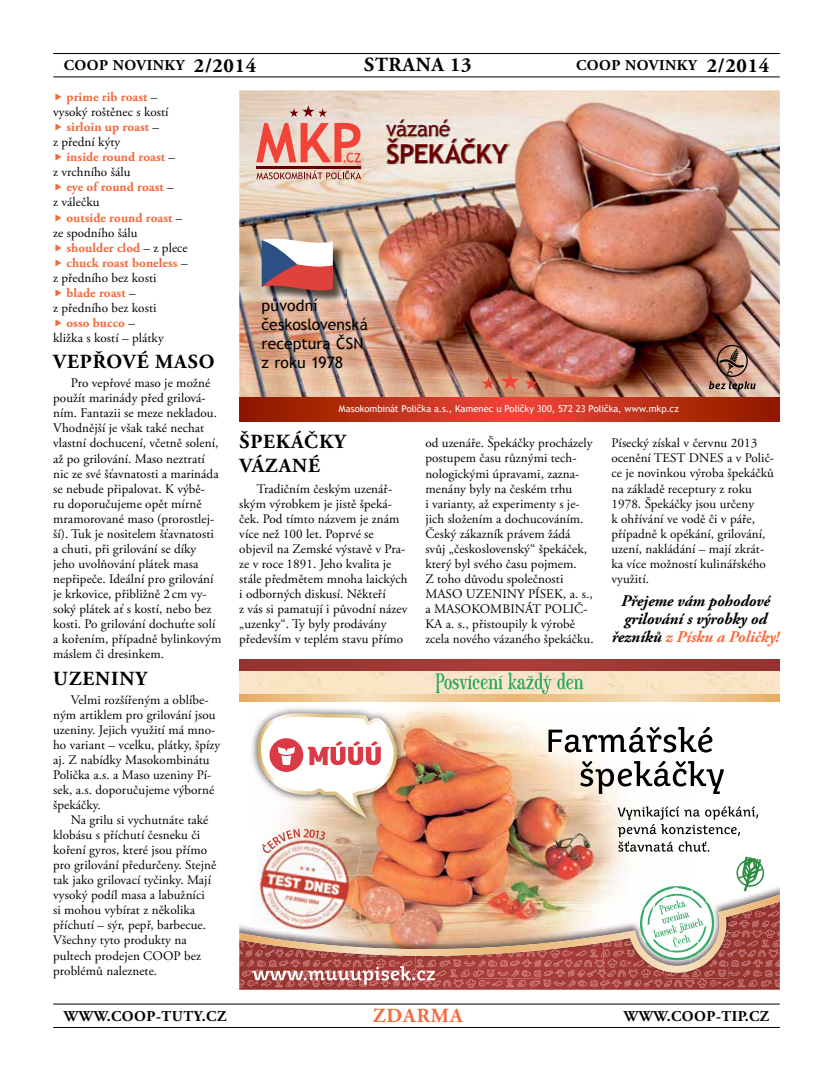
<style>
.page{position:relative;width:833px;height:1081px;background:#fff}
.page>*{position:absolute;margin:0;border:0;box-sizing:border-box;transform-origin:0 0}
.t1{font:700 26.12px "Trebuchet MS";letter-spacing:-.025em;color:#6a0000}
.t2{font:20.88px "Trebuchet MS";letter-spacing:-.01em;color:#6a0000}
.t3{font:700 20px/23.8px "Adobe Garamond Pro";letter-spacing:.05em;color:#000}
.t4{font:700 20px "Adobe Garamond Pro";letter-spacing:.05em;color:#f46b3e}
.t5{font:italic 700 16.25px/18.1px "Adobe Garamond Pro";letter-spacing:-.005em;color:#000;text-align:center}
.t6{font:15.75px/18.9px "Trebuchet MS";letter-spacing:.005em;color:#000}
.t7{font:700 15px "Adobe Garamond Pro";letter-spacing:.035em;color:#000}
.t8{font:13.12px/15px "Adobe Garamond Pro";letter-spacing:.005em;color:#000}
.t9{font:700 13.12px "Adobe Garamond Pro";letter-spacing:.005em;color:#f46b3e}
.t10{font:9.38px "Trebuchet MS";color:#fff}
.t11{font:7.5px "Minion Pro";color:#000}
.t12{font:6.25px "Helvetica";color:#000}
.s1{font-size:20px}
.s2{font-weight:400;color:#000}
.s3{color:#f46b3e}
</style>
<div class="page">
<hr style="left:53px;top:77px;width:727px;height:1px;background:#000">
<hr style="left:53px;top:53px;width:727px;height:1px;background:#000">
<hr style="left:53px;top:1027px;width:727px;height:1px;background:#000">
<hr style="left:53px;top:1003px;width:727px;height:1px;background:#000">
<img style="left:239px;top:90px;width:541px;height:307px">
<svg style="left:239px;top:397px;width:541px;height:25px;background:#bd2f17"></svg>
<svg style="left:482px;top:377px;width:13px;height:12px"></svg>
<svg style="left:501px;top:372px;width:37px;height:17px"></svg>
<svg style="left:256px;top:170px;width:105px;height:9px"></svg>
<hr style="left:256px;top:166px;width:105px;height:2px;background:#6a0000">
<svg style="left:289px;top:105px;width:38px;height:12px"></svg>
<svg style="left:256px;top:123px;width:105px;height:40px;background:#ed9285"></svg>
<img style="left:386px;top:163px;width:123px;height:1px">
<img style="left:386px;top:118px;width:123px;height:45px">
<img style="left:263px;top:240px;width:83px;height:64px">
<svg style="left:262px;top:235px;width:71px;height:59px"></svg>
<svg style="left:709px;top:345px;width:46px;height:47px;background:#a27c6c"></svg>
<img style="left:241px;top:701px;width:449px;height:11px">
<img style="left:239px;top:670px;width:541px;height:24px">
<svg style="left:239px;top:694px;width:541px;height:7px;background:#efc894"></svg>
<div style="left:239px;top:659px;width:541px;height:11px;background:#9d3834"></div>
<img style="left:250px;top:705px;width:155px;height:8px">
<svg style="left:436px;top:672px;width:147px;height:22px;background:#cad7b1"></svg>
<img style="left:239px;top:713px;width:541px;height:277px">
<p class="t7" style="left:64px;top:57px;width:194px">COOP NOVINKY <span class="s1">2/2014</span></p>
<h3 class="t3" style="left:364px;top:54px;width:109px">STRANA 13</h3>
<p class="t7" style="left:576px;top:57px;width:195px">COOP NOVINKY <span class="s1">2/2014</span></p>
<p class="t9" style="left:66px;top:89px;width:92px">prime rib roast <span class="s2">–</span></p>
<p class="t8" style="left:53px;top:105px;width:117px">vysoký roštěnec s kostí</p>
<p class="t9" style="left:66px;top:119px;width:94px">sirloin up roast <span class="s2">–</span></p>
<p class="t8" style="left:53px;top:135px;width:69px">z přední kýty</p>
<p class="t9" style="left:66px;top:149px;width:110px">inside round roast <span class="s2">–</span></p>
<p class="t8" style="left:53px;top:165px;width:79px">z vrchního šálu</p>
<p class="t9" style="left:66px;top:180px;width:109px">eye of round roast <span class="s2">–</span></p>
<p class="t8" style="left:53px;top:195px;width:48px">z válečku</p>
<p class="t9" style="left:66px;top:210px;width:117px">outside round roast <span class="s2">–</span></p>
<p class="t8" style="left:53px;top:225px;width:86px">ze spodního šálu</p>
<p class="t9" style="left:66px;top:240px;width:123px">shoulder clod <span class="s2">– z plece</span></p>
<p class="t9" style="left:66px;top:255px;width:123px">chuck roast boneless <span class="s2">–</span></p>
<p class="t8" style="left:53px;top:270px;width:105px">z předního bez kosti</p>
<p class="t9" style="left:66px;top:285px;width:71px">blade roast <span class="s2">–</span></p>
<p class="t8" style="left:53px;top:301px;width:105px">z předního bez kosti</p>
<p class="t9" style="left:66px;top:315px;width:70px">osso bucco <span class="s2">–</span></p>
<p class="t8" style="left:53px;top:331px;width:112px">kližka s kostí – plátky</p>
<h3 class="t3" style="left:53px;top:350px;width:163px">Vepřové maso</h3>
<p class="t8" style="left:53px;top:376px;width:170px;text-indent:18px">Pro vepřové maso je možné použít marinády před grilová&shy;ním. Fantazii se meze nekladou.<br>Vhodnější je však také nechat vlastní dochucení, včetně solení, až po grilování. Maso neztratí nic ze své šťavnatosti a marináda se nebude připalovat. K výbě-<br>ru doporučujeme opět mírně mramorované maso (prorostlej&shy;ší). Tuk je nositelem šťavnatosti a chuti, při grilování se díky jeho uvolňování plátek masa nepřipeče. Ideální pro grilování je krkovice, přibližně 2 cm vy&shy;soký plátek ať s kostí, nebo bez kosti. Po grilování dochuťte solí a kořením, případně bylinkovým máslem či dresinkem.</p>
<h3 class="t3" style="left:53px;top:667px;width:56px">Uzenin</h3>
<h3 class="t3" style="left:135px;top:667px;width:13px">y</h3>
<p class="t8" style="left:53px;top:692px;width:169px;text-indent:18px">Velmi rozšířeným a oblíbe&shy;ným artiklem pro grilování jsou uzeniny. Jejich využití má mno&shy;ho variant – vcelku, plátky, špízy aj. Z nabídky Masokombinátu<br>Polička a.s. a Maso uzeniny Pí&shy;sek, a.s. doporučujeme výborné špekáčky.</p>
<p class="t8" style="left:53px;top:813px;width:165px;text-indent:18px">Na grilu si vychutnáte také klobásu s příchutí česneku či koření gyros, které jsou přímo pro grilování předurčeny. Stejně tak jako grilovací tyčinky. Mají vysoký podíl masa a labužníci<br>si mohou vybírat z několika příchutí – sýr, pepř, barbecue.<br>Všechny tyto produkty na pultech prodejen COOP bez problémů naleznete.</p>
<h2 class="t2" style="left:386px;top:116px;width:66px">vázané</h2>
<h1 class="t1" style="left:386px;top:137px;width:123px">ŠPEKÁČKY</h1>
<p class="t6" style="left:262px;top:296px;width:108px">původní československá receptura ČSN z roku 1978</p>
<p class="t10" style="left:339px;top:403px;width:341px">Masokombinát Polička a.s., Kamenec u Poličky 300, 572 23 Polička, www.mkp.cz</p>
<h3 class="t3" style="left:239px;top:430px;width:108px">Špekáčky vázan é</h3>
<p class="t8" style="left:239px;top:481px;width:170px;text-indent:18px">Tradičním českým uzenář&shy;ským výrobkem je jistě špeká&shy;ček. Pod tímto názvem je znám více než 100 let. Poprvé se objevil na Zemské výstavě v Pra&shy;ze v roce 1891. Jeho kvalita je stále předmětem mnoha laických i odborných diskusí. Někteří<br>z vás si pamatují i původní název „uzenky“. Ty byly prodávány především v teplém stavu přímo</p>
<p class="t12" style="left:248px;top:434px;width:50px">spekacky.indd 1</p>
<p class="t8" style="left:425px;top:436px;width:170px">od uzenáře. Špekáčky procházely postupem času různými tech&shy;nologickými úpravami, zazna&shy;menány byly na českém trhu<br>i varianty, až experimenty s je&shy;jich složením a dochucováním.<br>Český zákazník právem žádá svůj „československý“ špekáček, který byl svého času pojmem.<br>Z toho důvodu společnosti<br>MASO UZENINY PÍSEK, a. s., a MASOKOMBINÁT POLIČ-<br>KA a. s., přistoupily k výrobě zcela nového vázaného špekáčku.</p>
<p class="t8" style="left:611px;top:436px;width:164px">Písecký získal v červnu 2013 ocenění TEST DNES a v Polič&shy;ce je novinkou výroba špekáčků na základě receptury z roku<br>1978. Špekáčky jsou určeny<br>k ohřívání ve vodě či v páře, případně k opékání, grilování, uzení, nakládání – mají zkrát&shy;ka více možností kulinářského využití.</p>
<p class="t5" style="left:611px;top:592px;width:169px">Přejeme vám pohodové grilování s výrobky od řezníků <span class="s3">z Písku a Poličky!</span></p>
<p class="t11" style="left:701px;top:1005px;width:67px">7/2/2014 2:26:19 PM</p>
<p class="t7" style="left:64px;top:1007px;width:164px">WWW.COOP-TUTY.CZ</p>
<h3 class="t4" style="left:373px;top:1004px;width:91px">zdarma</h3>
<p class="t7" style="left:624px;top:1007px;width:147px">WWW.COOP-TIP.CZ</p>
</div>
